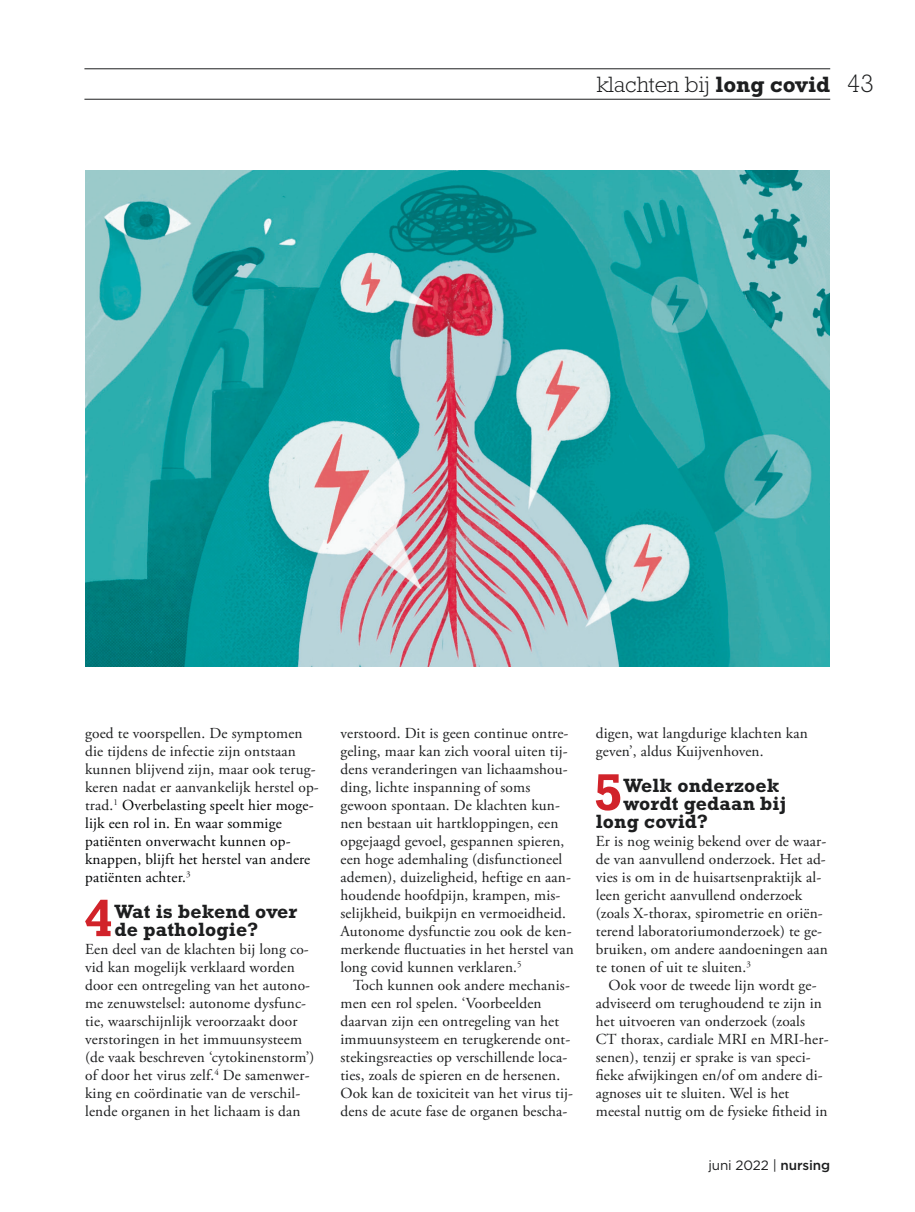
<style>
.page{position:relative;width:915px;height:1212px;background:#fff}
.page>*{position:absolute;margin:0;border:0;box-sizing:border-box;transform-origin:0 0}
.t1{font:52.8px "Rockwell Std Bold 8";color:#d1232a}
.t2{font:22.5px "Rockwell Std Light 6";color:#1d1e1f}
.t3{font:19.5px/18px "Rockwell Std Bold 8";letter-spacing:.01em;color:#1d1e1f}
.t4{font:15.3px/18px "Adobe Garamond Pro Regular 11";letter-spacing:.01em;color:#1d1e1f}
.t5{font:13.5px "Gotham Book 11";letter-spacing:-.01em;color:#1d1e1f}
.s1{font-family:"Rockwell Std Bold 8"}
.s2{font-size:25.5px}
.s3{color:#020405}
.s4{font-family:"Gotham Medium 2"}
</style>
<div class="page">
<hr style="left:84px;top:99px;width:745px;height:1px;background:#1d1e1f">
<hr style="left:84px;top:68px;width:745px;height:1px;background:#1d1e1f">
<img style="left:85px;top:170px;width:744px;height:496px">
<p class="t2" style="left:596px;top:76px;width:279px">klachten bij <span class="s1">long covid</span> <span class="s2">43</span></p>
<p class="t4" style="left:85px;top:726px;width:235px">goed te voorspellen. De symptomen die tijdens de infectie zijn ontstaan kunnen blijvend zijn, maar ook terug&shy;keren nadat er aanvankelijk herstel op&shy;trad.<sup>1</sup> <span class="s3">Overbelasting speelt hier moge&shy;lijk een rol in. En waar sommige patiënten onverwacht kunnen op&shy;knappen, blijft het herstel van andere patiënten achter.</span><sup>3</sup></p>
<p class="t1" style="left:85px;top:900px;width:31px">4</p>
<p class="t3" style="left:114px;top:904px;width:184px">Wat is bekend over de pathologie?</p>
<p class="t4" style="left:85px;top:942px;width:231px">Een deel van de klachten bij long co&shy;vid kan mogelijk verklaard worden door een ontregeling van het autono&shy;me zenuwstelsel: autonome dysfunc&shy;tie, waarschijnlijk veroorzaakt door verstoringen in het immuunsysteem (de vaak beschreven ‘cytokinenstorm’) of door het virus zelf.<sup>4</sup> De samenwer&shy;king en coördinatie van de verschil&shy;lende organen in het lichaam is dan</p>
<p class="t4" style="left:340px;top:726px;width:229px">verstoord. Dit is geen continue ontre-</p>
<p class="t4" style="left:340px;top:744px;width:229px">geling, maar kan zich vooral uiten tij-</p>
<p class="t4" style="left:340px;top:762px;width:229px">dens veranderingen van lichaamshou-</p>
<p class="t4" style="left:340px;top:780px;width:191px">ding, lichte inspanning of soms</p>
<p class="t4" style="left:340px;top:798px;width:221px">gewoon spontaan. De klachten kun-</p>
<p class="t4" style="left:340px;top:816px;width:219px">nen bestaan uit hartkloppingen, een</p>
<p class="t4" style="left:340px;top:834px;width:225px">opgejaagd gevoel, gespannen spieren,</p>
<p class="t4" style="left:340px;top:852px;width:223px">een hoge ademhaling (disfunctioneel</p>
<p class="t4" style="left:340px;top:870px;width:232px">ademen), duizeligheid, heftige en aan-</p>
<p class="t4" style="left:340px;top:888px;width:221px">houdende hoofdpijn, krampen, mis-</p>
<p class="t4" style="left:340px;top:906px;width:227px">selijkheid, buikpijn en vermoeidheid.</p>
<p class="t4" style="left:340px;top:924px;width:233px">Autonome dysfunctie zou ook de ken-</p>
<p class="t4" style="left:340px;top:942px;width:235px">merkende fluctuaties in het herstel van</p>
<p class="t4" style="left:340px;top:960px;width:183px">long covid kunnen verklaren.<sup>5</sup></p>
<p class="t4" style="left:353px;top:978px;width:218px">Toch kunnen ook andere mechanis-</p>
<p class="t4" style="left:340px;top:996px;width:203px">men een rol spelen. ‘Voorbeelden</p>
<p class="t4" style="left:340px;top:1014px;width:220px">daarvan zijn een ontregeling van het</p>
<p class="t4" style="left:340px;top:1032px;width:231px">immuunsysteem en terugkerende ont-</p>
<p class="t4" style="left:340px;top:1050px;width:228px">stekingsreacties op verschillende loca-</p>
<p class="t4" style="left:340px;top:1068px;width:221px">ties, zoals de spieren en de hersenen.</p>
<p class="t4" style="left:340px;top:1086px;width:234px">Ook kan de toxiciteit van het virus tij-</p>
<p class="t4" style="left:340px;top:1104px;width:228px">dens de acute fase de organen bescha-</p>
<p class="t4" style="left:595px;top:726px;width:213px">digen, wat langdurige klachten kan geven’, aldus Kuijvenhoven.</p>
<p class="t1" style="left:593px;top:774px;width:31px">5</p>
<p class="t3" style="left:623px;top:778px;width:157px">Welk onderzoek</p>
<p class="t3" style="left:623px;top:796px;width:164px">wordt gedaan bij</p>
<p class="t3" style="left:595px;top:814px;width:114px">long covid?</p>
<p class="t4" style="left:595px;top:834px;width:232px">Er is nog weinig bekend over de waar-</p>
<p class="t4" style="left:595px;top:852px;width:231px">de van aanvullend onderzoek. Het ad-</p>
<p class="t4" style="left:595px;top:870px;width:227px">vies is om in de huisartsenpraktijk al-</p>
<p class="t4" style="left:595px;top:888px;width:208px">leen gericht aanvullend onderzoek</p>
<p class="t4" style="left:595px;top:906px;width:228px">(zoals X-thorax, spirometrie en oriën-</p>
<p class="t4" style="left:595px;top:924px;width:228px">terend laboratoriumonderzoek) te ge-</p>
<p class="t4" style="left:595px;top:942px;width:233px">bruiken, om andere aandoeningen aan</p>
<p class="t4" style="left:595px;top:960px;width:156px">te tonen of uit te sluiten.<sup>3</sup></p>
<p class="t4" style="left:608px;top:978px;width:209px">Ook voor de tweede lijn wordt ge-</p>
<p class="t4" style="left:595px;top:996px;width:227px">adviseerd om terughoudend te zijn in</p>
<p class="t4" style="left:595px;top:1014px;width:211px">het uitvoeren van onderzoek (zoals</p>
<p class="t4" style="left:595px;top:1032px;width:234px">CT thorax, cardiale MRI en MRI-her-</p>
<p class="t4" style="left:595px;top:1050px;width:216px">senen), tenzij er sprake is van speci-</p>
<p class="t4" style="left:595px;top:1068px;width:228px">fieke afwijkingen en/of om andere di-</p>
<p class="t4" style="left:595px;top:1086px;width:195px">agnoses uit te sluiten. Wel is het</p>
<p class="t4" style="left:595px;top:1104px;width:233px">meestal nuttig om de fysieke fitheid in</p>
<p class="t5" style="left:708px;top:1160px;width:123px">juni 2022 | <span class="s4">nursing</span></p>
</div>
